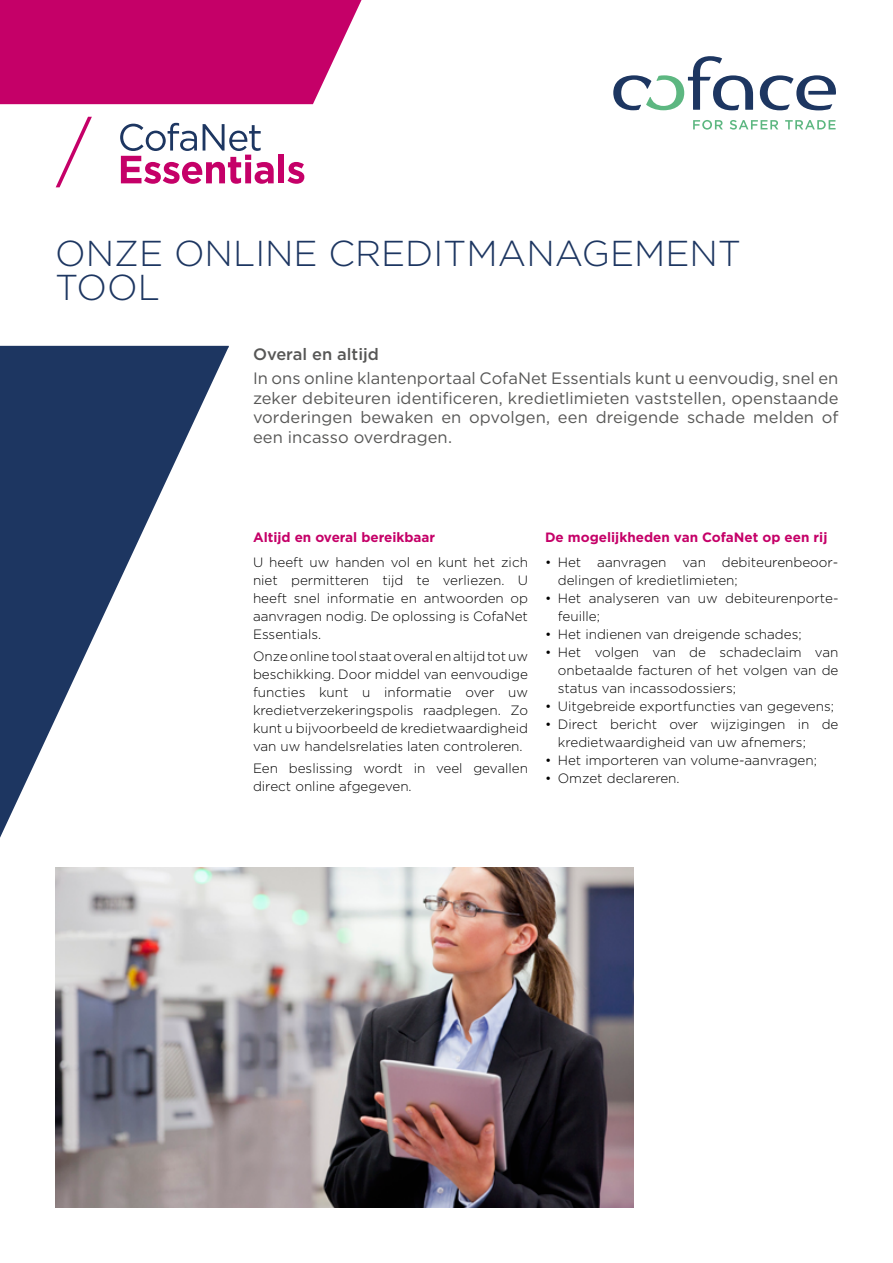
<style>
.page{position:relative;width:893px;height:1263px;background:#fff}
.page>*{position:absolute;margin:0;border:0;box-sizing:border-box;transform-origin:0 0}
.t1{font:300 36px/34.5px "Gotham";color:#1d3661}
.t2{font:16.5px/19.8px "Gotham";letter-spacing:.005em;color:#575756;text-align:justify}
.t3{font:500 16.5px "Gotham";color:#575756}
.t4{font:300 13.5px/18px "Gotham";color:#000}
.t5{font:700 13.5px "Gotham";color:#c50068}
</style>
<div class="page">
<svg style="left:0;top:345px;width:229px;height:493px"></svg>
<svg style="left:760px;top:75px;width:76px;height:35px"></svg>
<svg style="left:613px;top:56px;width:140px;height:54px"></svg>
<svg style="left:693px;top:120px;width:30px;height:10px"></svg>
<svg style="left:730px;top:120px;width:48px;height:10px"></svg>
<svg style="left:785px;top:120px;width:51px;height:9px"></svg>
<div style="left:0;top:0;width:361px;height:104px;background:#c50068"></div>
<img style="left:55px;top:867px;width:579px;height:341px">
<svg style="left:56px;top:117px;width:36px;height:70px"></svg>
<svg style="left:120px;top:123px;width:154px;height:61px"></svg>
<div style="left:278px;top:155px;width:6px;height:28px;background:#c50068"></div>
<svg style="left:288px;top:162px;width:16px;height:22px"></svg>
<h1 class="t1" style="left:55px;top:235px;width:687px">ONZE ONLINE CREDITMANAGEMENT<br>TOOL</h1>
<p class="t3" style="left:253px;top:343px;width:127px">Overal en altijd</p>
<p class="t2" style="left:253px;top:368px;width:587px">In ons online klantenportaal CofaNet Essentials kunt u eenvoudig, snel en zeker debiteuren identificeren, kredietlimieten vaststellen, openstaande vorderingen bewaken en opvolgen, een dreigende schade melden of een incasso overdragen.</p>
<p class="t5" style="left:253px;top:529px;width:184px">Altijd en overal bereikbaar</p>
<p class="t4" style="left:253px;top:553px;width:276px;text-align:justify">U heeft uw handen vol en kunt het zich niet permitteren tijd te verliezen. U heeft snel informatie en antwoorden op aanvragen nodig. De oplossing is CofaNet Essentials.</p>
<p class="t4" style="left:253px;top:647px;width:276px;text-align:justify">Onze online tool staat overal en altijd tot uw beschikking. Door middel van eenvoudige functies kunt u informatie over uw kredietverzekeringspolis raadplegen. Zo kunt u bijvoorbeeld de kredietwaardigheid van uw handelsrelaties laten controleren.</p>
<p class="t4" style="left:253px;top:759px;width:276px">Een beslissing wordt in veel gevallen direct online afgegeven.</p>
<p class="t5" style="left:545px;top:529px;width:284px">De mogelijkheden van CofaNet op een rij</p>
<p class="t4" style="left:558px;top:552px;width:282px;text-indent:-13px">• Het aanvragen van debiteurenbeoor&shy;delingen of kredietlimieten;</p>
<p class="t4" style="left:558px;top:588px;width:282px;text-indent:-13px">• Het analyseren van uw debiteurenporte&shy;feuille;</p>
<p class="t4" style="left:545px;top:624px;width:258px">• Het indienen van dreigende schades;</p>
<p class="t4" style="left:558px;top:642px;width:282px;text-align:justify;text-indent:-13px">• Het volgen van de schadeclaim van onbetaalde facturen of het volgen van de status van incassodossiers;</p>
<p class="t4" style="left:545px;top:696px;width:290px">• Uitgebreide exportfuncties van gegevens;</p>
<p class="t4" style="left:558px;top:714px;width:282px;text-indent:-13px">• Direct bericht over wijzigingen in de kredietwaardigheid van uw afnemers;</p>
<p class="t4" style="left:545px;top:750px;width:273px">• Het importeren van volume-aanvragen;</p>
<p class="t4" style="left:545px;top:768px;width:136px">• Omzet declareren.</p>
</div>
